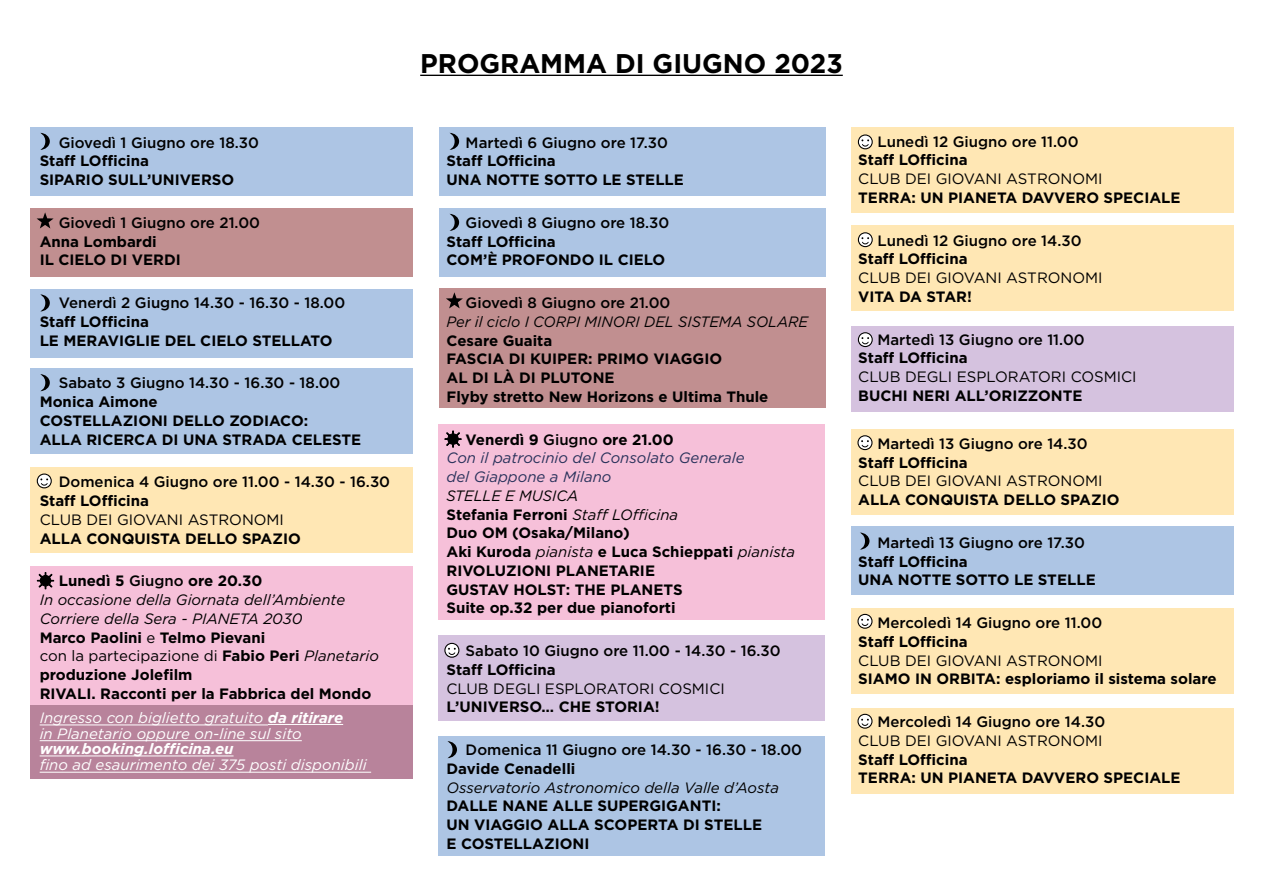
<style>
.page{position:relative;width:1263px;height:893px;background:#fff}
.page>*{position:absolute;margin:0;border:0;box-sizing:border-box;transform-origin:0 0}
.t1{font:700 27px "Gotham";color:#000}
.t2{font:700 15px/18.8px "Gotham";color:#000}
.t3{font:500 15px "Gotham";color:#000}
.t4{font:15px "Gotham";color:#000}
.t5{font:italic 15px/15.8px "Gotham";color:#fff}
.t6{font:italic 15px "Gotham";color:#000}
.t7{font:italic 15px/18.8px "Gotham";color:#29325b}
.t8{font:italic 700 15px "Gotham";color:#fff}
.s1{font-weight:500}
.s2{font-weight:400;font-style:italic}
.s3{font-weight:400}
.s4{font-weight:700}
.s5{font-weight:700;font-style:normal;color:#000}
.s6{font-weight:500;font-style:normal;color:#000}
</style>
<div class="page">
<hr style="left:420px;top:75px;width:423px;height:1px;background:#000">
<div style="left:438px;top:636px;width:387px;height:85px;background:#d1bcdc"></div>
<svg style="left:444px;top:643px;width:15px;height:15px"></svg>
<div style="left:30px;top:566px;width:383px;height:213px;background:#f6c0d9"></div>
<svg style="left:36px;top:572px;width:19px;height:18px"></svg>
<div style="left:438px;top:424px;width:387px;height:196px;background:#f6c0d9"></div>
<svg style="left:444px;top:430px;width:18px;height:18px"></svg>
<div style="left:30px;top:705px;width:383px;height:74px;background:#b8839b"></div>
<div style="left:851px;top:128px;width:383px;height:85px;background:#ffe7b4"></div>
<svg style="left:858px;top:134px;width:15px;height:15px"></svg>
<div style="left:851px;top:225px;width:383px;height:85px;background:#ffe7b4"></div>
<svg style="left:858px;top:232px;width:15px;height:15px"></svg>
<div style="left:851px;top:326px;width:383px;height:85px;background:#d1bcdc"></div>
<svg style="left:858px;top:332px;width:15px;height:15px"></svg>
<div style="left:30px;top:208px;width:382px;height:68px;background:#c18f90"></div>
<svg style="left:37px;top:212px;width:17px;height:16px"></svg>
<div style="left:30px;top:468px;width:382px;height:85px;background:#ffe7b4"></div>
<svg style="left:37px;top:473px;width:15px;height:15px"></svg>
<div style="left:851px;top:429px;width:383px;height:85px;background:#ffe7b4"></div>
<svg style="left:857px;top:435px;width:15px;height:15px"></svg>
<div style="left:851px;top:608px;width:383px;height:85px;background:#ffe7b4"></div>
<svg style="left:857px;top:614px;width:15px;height:15px"></svg>
<div style="left:851px;top:708px;width:383px;height:85px;background:#ffe7b4"></div>
<svg style="left:857px;top:714px;width:15px;height:15px"></svg>
<div style="left:851px;top:526px;width:383px;height:68px;background:#adc5e4"></div>
<svg style="left:860px;top:533px;width:9px;height:17px"></svg>
<div style="left:438px;top:737px;width:387px;height:119px;background:#adc5e4"></div>
<svg style="left:447px;top:741px;width:10px;height:17px"></svg>
<div style="left:30px;top:289px;width:382px;height:68px;background:#adc5e4"></div>
<svg style="left:40px;top:294px;width:10px;height:17px"></svg>
<div style="left:30px;top:369px;width:382px;height:85px;background:#adc5e4"></div>
<svg style="left:40px;top:374px;width:10px;height:17px"></svg>
<div style="left:30px;top:128px;width:382px;height:68px;background:#adc5e4"></div>
<svg style="left:40px;top:133px;width:10px;height:17px"></svg>
<div style="left:439px;top:288px;width:387px;height:119px;background:#c18f90"></div>
<svg style="left:446px;top:292px;width:17px;height:16px"></svg>
<div style="left:439px;top:209px;width:387px;height:68px;background:#adc5e4"></div>
<svg style="left:449px;top:214px;width:10px;height:17px"></svg>
<div style="left:439px;top:128px;width:387px;height:68px;background:#adc5e4"></div>
<svg style="left:449px;top:133px;width:10px;height:17px"></svg>
<hr style="left:40px;top:725px;width:228px;height:1px;background:#fff">
<hr style="left:268px;top:724px;width:75px;height:1px;background:#fff">
<hr style="left:40px;top:740px;width:262px;height:1px;background:#fff">
<hr style="left:40px;top:756px;width:194px;height:1px;background:#fff">
<hr style="left:40px;top:772px;width:331px;height:1px;background:#fff">
<p class="t3" style="left:59px;top:133px;width:202px">Giovedì 1 Giugno ore 18.30</p>
<p class="t2" style="left:40px;top:152px;width:196px">Staff LOfficina<br>SIPARIO SULL’UNIVERSO</p>
<p class="t3" style="left:59px;top:213px;width:203px">Giovedì 1 Giugno ore 21.00</p>
<p class="t2" style="left:40px;top:232px;width:143px">Anna Lombardi<br>IL CIELO DI VERDI</p>
<p class="t3" style="left:59px;top:293px;width:288px">Venerdì 2 Giugno 14.30 - 16.30 - 18.00</p>
<p class="t2" style="left:40px;top:312px;width:294px">Staff LOfficina<br>LE MERAVIGLIE DEL CIELO STELLATO</p>
<p class="t3" style="left:59px;top:373px;width:283px">Sabato 3 Giugno 14.30 - 16.30 - 18.00</p>
<p class="t2" style="left:40px;top:392px;width:323px">Monica Aimone<br>COSTELLAZIONI DELLO ZODIACO:<br>ALLA RICERCA DI UNA STRADA CELESTE</p>
<p class="t3" style="left:59px;top:472px;width:333px">Domenica 4 Giugno ore 11.00 - 14.30 - 16.30</p>
<p class="t2" style="left:40px;top:491px;width:111px">Staff LOfficina</p>
<p class="t4" style="left:40px;top:510px;width:246px">CLUB DEI GIOVANI ASTRONOMI</p>
<p class="t2" style="left:40px;top:529px;width:263px">ALLA CONQUISTA DELLO SPAZIO</p>
<p class="t2" style="left:40px;top:572px;width:341px;text-indent:19px">Lunedì 5 <span class="s1">Giugno</span> ore 20.30<br><span class="s2">In occasione della Giornata dell’Ambiente Corriere della Sera - PIANETA 2030<br></span>Marco Paolini <span class="s3">e</span> Telmo Pievani<br><span class="s3">con la partecipazione di</span> Fabio Peri <span class="s2">Planetario </span>produzione Jolefilm<br>RIVALI. Racconti per la Fabbrica del Mondo</p>
<p class="t5" style="left:40px;top:709px;width:305px">Ingresso con biglietto gratuito <span class="s4">da ritirare </span>in Planetario oppure on-line sul sito</p>
<p class="t8" style="left:40px;top:739px;width:195px">www.booking.lofficina.eu</p>
<p class="t5" style="left:40px;top:757px;width:328px">fino ad esaurimento dei 375 posti disponibili</p>
<h1 class="t1" style="left:420px;top:45px;width:424px">PROGRAMMA DI GIUGNO 2023</h1>
<p class="t3" style="left:466px;top:133px;width:204px">Martedì 6 Giugno ore 17.30</p>
<p class="t2" style="left:446px;top:152px;width:239px">Staff LOfficina<br>UNA NOTTE SOTTO LE STELLE</p>
<p class="t3" style="left:466px;top:213px;width:205px">Giovedì 8 Giugno ore 18.30</p>
<p class="t2" style="left:446px;top:232px;width:220px">Staff LOfficina<br>COM’È PROFONDO IL CIELO</p>
<p class="t3" style="left:466px;top:293px;width:206px">Giovedì 8 Giugno ore 21.00</p>
<p class="t6" style="left:446px;top:312px;width:363px">Per il ciclo I CORPI MINORI DEL SISTEMA SOLARE</p>
<p class="t2" style="left:446px;top:331px;width:323px">Cesare Guaita<br>FASCIA DI KUIPER: PRIMO VIAGGIO<br>AL DI LÀ DI PLUTONE<br>Flyby stretto New Horizons e Ultima Thule</p>
<p class="t7" style="left:446px;top:430px;width:300px;text-indent:19px"><span class="s5">Venerdì 9</span> <span class="s6">Giugno</span> <span class="s5">ore 21.00<br></span>Con il patrocinio del Consolato Generale del Giappone a Milano</p>
<p class="t2" style="left:446px;top:486px;width:350px"><span class="s2">STELLE E MUSICA<br></span>Stefania Ferroni <span class="s2">Staff LOfficina<br></span>Duo OM (Osaka/Milano)<br>Aki Kuroda <span class="s2">pianista</span> e Luca Schieppati <span class="s2">pianista<br></span>RIVOLUZIONI PLANETARIE<br>GUSTAV HOLST: THE PLANETS<br>Suite op.32 per due pianoforti</p>
<p class="t3" style="left:466px;top:641px;width:316px">Sabato 10 Giugno ore 11.00 - 14.30 - 16.30</p>
<p class="t2" style="left:446px;top:660px;width:111px">Staff LOfficina</p>
<p class="t4" style="left:446px;top:679px;width:280px">CLUB DEGLI ESPLORATORI COSMICI</p>
<p class="t2" style="left:446px;top:698px;width:215px">L’UNIVERSO… CHE STORIA!</p>
<p class="t3" style="left:466px;top:740px;width:338px">Domenica 11 Giugno ore 14.30 - 16.30 - 18.00</p>
<p class="t2" style="left:446px;top:759px;width:130px">Davide Cenadelli</p>
<p class="t6" style="left:446px;top:778px;width:334px">Osservatorio Astronomico della Valle d’Aosta</p>
<p class="t2" style="left:446px;top:797px;width:317px">DALLE NANE ALLE SUPERGIGANTI:<br>UN VIAGGIO ALLA SCOPERTA DI STELLE<br>E COSTELLAZIONI</p>
<p class="t3" style="left:877px;top:131px;width:203px">Lunedì 12 Giugno ore 11.00</p>
<p class="t2" style="left:858px;top:151px;width:111px">Staff LOfficina</p>
<p class="t4" style="left:858px;top:169px;width:246px">CLUB DEI GIOVANI ASTRONOMI</p>
<p class="t2" style="left:858px;top:188px;width:324px">TERRA: UN PIANETA DAVVERO SPECIALE</p>
<p class="t3" style="left:877px;top:230px;width:206px">Lunedì 12 Giugno ore 14.30</p>
<p class="t2" style="left:858px;top:250px;width:111px">Staff LOfficina</p>
<p class="t4" style="left:858px;top:268px;width:246px">CLUB DEI GIOVANI ASTRONOMI</p>
<p class="t2" style="left:858px;top:287px;width:115px">VITA DA STAR!</p>
<p class="t3" style="left:877px;top:329px;width:209px">Martedì 13 Giugno ore 11.00</p>
<p class="t2" style="left:858px;top:349px;width:111px">Staff LOfficina</p>
<p class="t4" style="left:858px;top:367px;width:280px">CLUB DEGLI ESPLORATORI COSMICI</p>
<p class="t2" style="left:858px;top:386px;width:226px">BUCHI NERI ALL’ORIZZONTE</p>
<p class="t3" style="left:877px;top:434px;width:212px">Martedì 13 Giugno ore 14.30</p>
<p class="t2" style="left:858px;top:453px;width:111px">Staff LOfficina</p>
<p class="t4" style="left:858px;top:471px;width:246px">CLUB DEI GIOVANI ASTRONOMI</p>
<p class="t2" style="left:858px;top:490px;width:263px">ALLA CONQUISTA DELLO SPAZIO</p>
<p class="t3" style="left:877px;top:533px;width:209px">Martedì 13 Giugno ore 17.30</p>
<p class="t2" style="left:858px;top:552px;width:239px">Staff LOfficina<br>UNA NOTTE SOTTO LE STELLE</p>
<p class="t3" style="left:877px;top:613px;width:226px">Mercoledì 14 Giugno ore 11.00</p>
<p class="t2" style="left:858px;top:632px;width:111px">Staff LOfficina</p>
<p class="t4" style="left:858px;top:651px;width:246px">CLUB DEI GIOVANI ASTRONOMI</p>
<p class="t2" style="left:858px;top:670px;width:360px">SIAMO IN ORBITA: esploriamo il sistema solare</p>
<p class="t3" style="left:877px;top:712px;width:229px">Mercoledì 14 Giugno ore 14.30</p>
<p class="t4" style="left:858px;top:731px;width:246px">CLUB DEI GIOVANI ASTRONOMI</p>
<p class="t2" style="left:858px;top:750px;width:324px">Staff LOfficina<br>TERRA: UN PIANETA DAVVERO SPECIALE</p>
</div>
